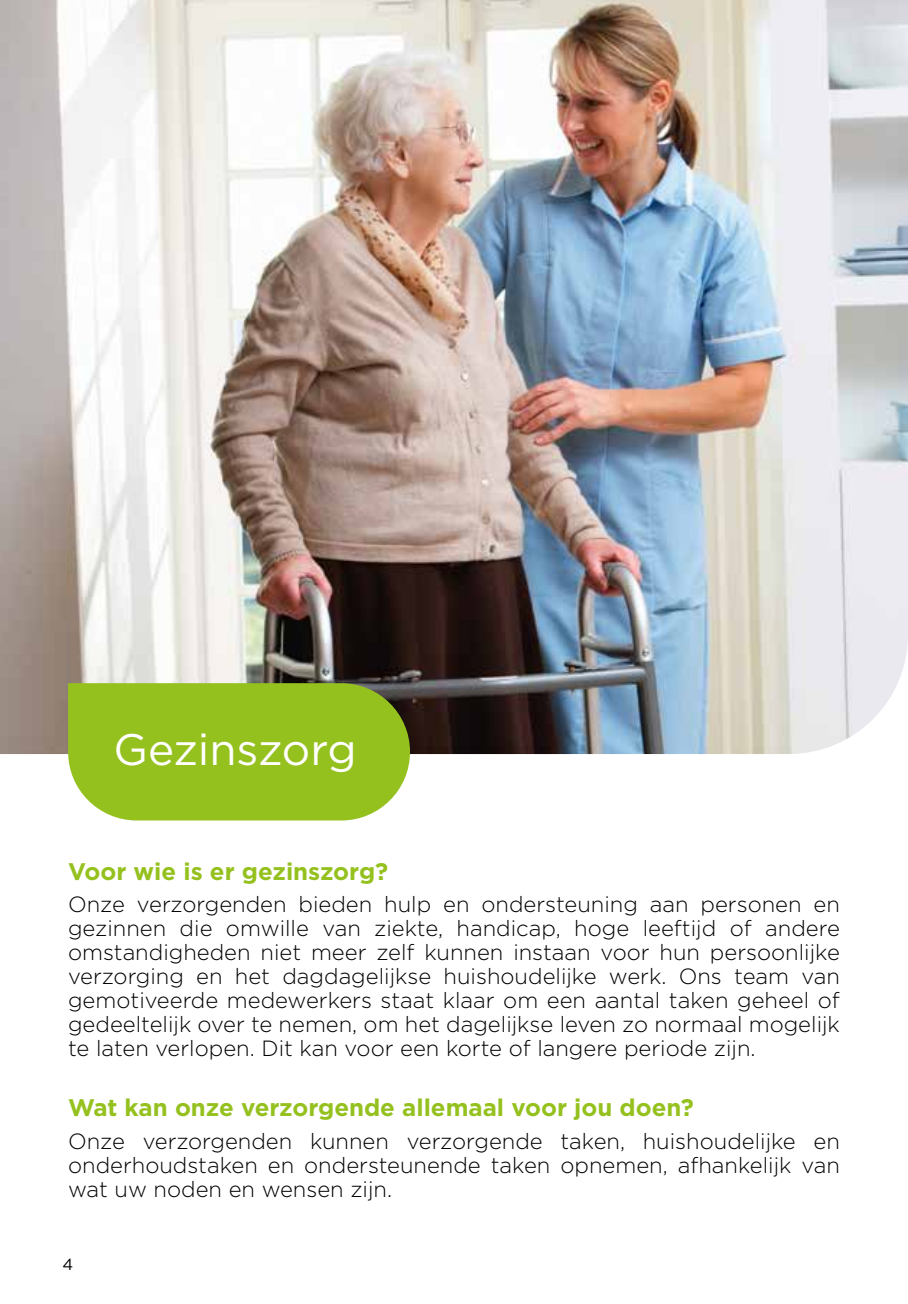
<style>
.page{position:relative;width:908px;height:1304px;background:#fff}
.page>*{position:absolute;margin:0;border:0;box-sizing:border-box;transform-origin:0 0}
.t1{font:44px "Gotham";color:#fff}
.t2{font:700 24px "Gotham";color:#95c11f}
.t3{font:300 22px/24px "Gotham";color:#000;text-align:justify}
.t4{font:16px "Gotham";color:#000}
</style>
<div class="page">
<img style="left:0;top:0;width:907px;height:754px">
<svg style="left:68px;top:683px;width:342px;height:137px;background:#97c029"></svg>
<h1 class="t1" style="left:113px;top:721px;width:244px">Gezinszorg</h1>
<p class="t2" style="left:68px;top:855px;width:321px">Voor wie is er gezinszorg?</p>
<p class="t3" style="left:68px;top:892px;width:773px">Onze verzorgenden bieden hulp en ondersteuning aan personen en gezinnen die omwille van ziekte, handicap, hoge leeftijd of andere omstandigheden niet meer zelf kunnen instaan voor hun persoonlijke verzorging en het dagdagelijkse huishoudelijke werk. Ons team van gemotiveerde medewerkers staat klaar om een aantal taken geheel of gedeeltelijk over te nemen, om het dagelijkse leven zo normaal mogelijk te laten verlopen. Dit kan voor een korte of langere periode zijn.</p>
<p class="t2" style="left:68px;top:1092px;width:627px">Wat kan onze verzorgende allemaal voor jou doen?</p>
<p class="t3" style="left:68px;top:1128px;width:773px">Onze verzorgenden kunnen verzorgende taken, huishoudelijke en onderhoudstaken en ondersteunende taken opnemen, afhankelijk van wat uw noden en wensen zijn.</p>
<p class="t4" style="left:62px;top:1254px;width:12px">4</p>
</div>
